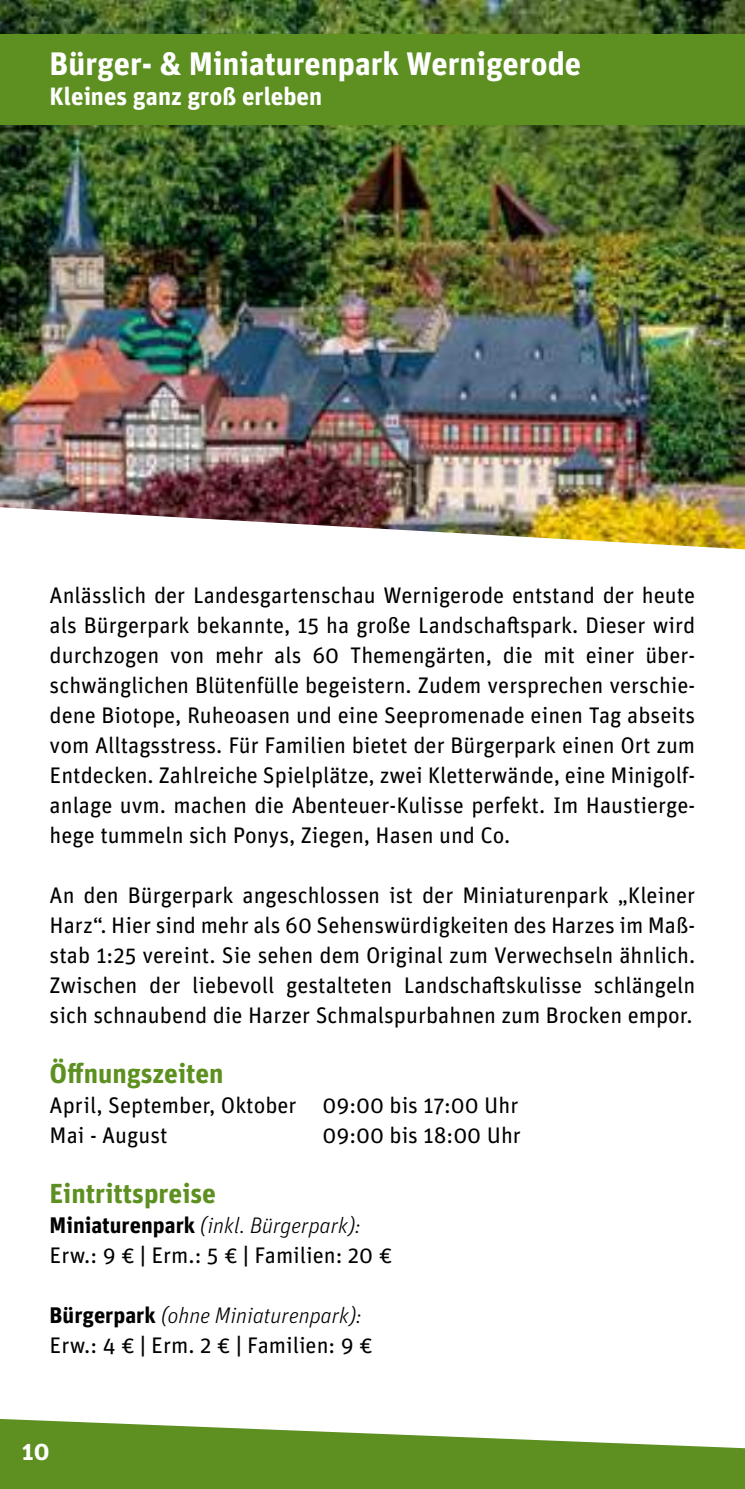
<style>
.page{position:relative;width:745px;height:1489px;background:#fff}
.page>*{position:absolute;margin:0;border:0;box-sizing:border-box;transform-origin:0 0}
.t1{font:700 32.5px "Unit Pro";color:#fff}
.t2{font:700 27.5px "Unit Pro";color:#5d9021}
.t3{font:700 25px "Unit Pro";color:#fff}
.t4{font:22.5px/30px "Unit Pro";color:#000}
.s1{font-weight:700}
.s2{font-weight:300;font-style:italic}
</style>
<div class="page">
<img style="left:0;top:125px;width:744px;height:382px">
<img style="left:0;top:507px;width:744px;height:43px">
<svg style="left:744px;top:1448px;width:1px;height:40px"></svg>
<svg style="left:0;top:1419px;width:744px;height:69px;fill:#5d9021"></svg>
<img style="left:0;top:0;width:744px;height:34px">
<div style="left:0;top:34px;width:744px;height:91px;background:#5d9021"></div>
<h1 class="t1" style="left:50px;top:40px;width:532px">Bürger- &amp; Miniaturenpark Wernigerode</h1>
<p class="t3" style="left:50px;top:78px;width:274px">Kleines ganz groß erleben</p>
<p class="t4" style="left:50px;top:579px;width:646px;text-align:justify">Anlässlich der Landesgartenschau Wernigerode entstand der heute als Bürgerpark bekannte, 15 ha große Landschaftspark. Dieser wird durchzogen von mehr als 60 Themengärten, die mit einer über&shy;schwänglichen Blütenfülle begeistern. Zudem versprechen verschie&shy;dene Biotope, Ruheoasen und eine Seepromenade einen Tag abseits vom Alltagsstress. Für Familien bietet der Bürgerpark einen Ort zum Entdecken. Zahlreiche Spielplätze, zwei Kletterwände, eine Minigolf&shy;anlage uvm. machen die Abenteuer-Kulisse perfekt. Im Haustierge&shy;hege tummeln sich Ponys, Ziegen, Hasen und Co.</p>
<p class="t4" style="left:50px;top:879px;width:646px;text-align:justify">An den Bürgerpark angeschlossen ist der Miniaturenpark „Kleiner Harz“. Hier sind mehr als 60 Sehenswürdigkeiten des Harzes im Maß&shy;stab 1:25 vereint. Sie sehen dem Original zum Verwechseln ähnlich.<br>Zwischen der liebevoll gestalteten Landschaftskulisse schlängeln sich schnaubend die Harzer Schmalspurbahnen zum Brocken empor.</p>
<p class="t2" style="left:50px;top:1053px;width:175px">Öffnungszeiten</p>
<p class="t4" style="left:50px;top:1089px;width:470px">April, September, Oktober 09:00 bis 17:00 Uhr<br>Mai - August</p>
<p class="t4" style="left:322px;top:1119px;width:200px">09:00 bis 18:00 Uhr</p>
<p class="t2" style="left:50px;top:1173px;width:168px">Eintrittspreise</p>
<p class="t4" style="left:50px;top:1209px;width:344px"><span class="s1">Miniaturenpark</span> <span class="s2">(inkl. Bürgerpark):<br></span>Erw.: 9 € <span class="s1">|</span> Erm.: 5 € <span class="s1">|</span> Familien: 20 €</p>
<p class="t4" style="left:50px;top:1299px;width:324px"><span class="s1">Bürgerpark</span> <span class="s2">(ohne Miniaturenpark):<br></span>Erw.: 4 € <span class="s1">|</span> Erm. 2 € <span class="s1">|</span> Familien: 9 €</p>
<p class="t3" style="left:22px;top:1433px;width:29px">10</p>
</div>
